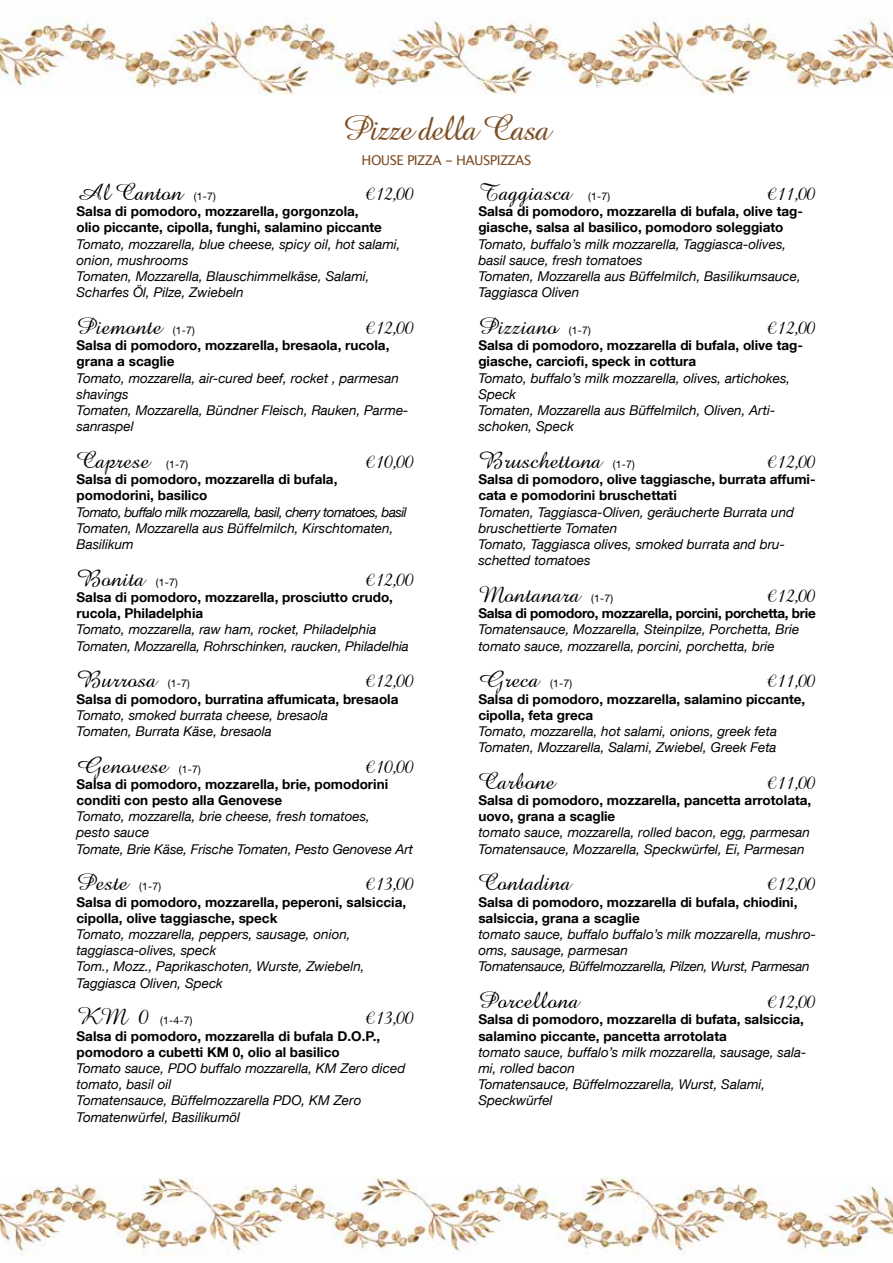
<style>
.page{position:relative;width:893px;height:1263px;background:#fff}
.page>*{position:absolute;margin:0;border:0;box-sizing:border-box;transform-origin:0 0}
.t1{font:36px "Amazone BT";letter-spacing:-.04em;color:#7d4e24}
.t2{font:24px "Amazone BT";color:#000}
.t3{font:21px "Amazone BT";letter-spacing:-.06em;color:#000}
.t4{font:italic 13.5px/16.2px "Helvetica Neue LT Com";color:#000}
.t5{font:700 13.5px/16.2px "Helvetica Neue LT Com";color:#000}
.t6{font:700 13.5px "Helvetica Neue LT Com";letter-spacing:-.02em;color:#000}
.t7{font:13.5px "Lucida Grande";letter-spacing:-.04em;color:#7d4e24}
.t8{font:10.5px "Helvetica Neue LT Com";color:#000}
</style>
<div class="page">
<img style="left:0;top:17px;width:893px;height:78px">
<img style="left:0;top:1177px;width:893px;height:78px">
<h1 class="t1" style="left:342px;top:108px;width:210px">Pizze della Casa</h1>
<p class="t7" style="left:362px;top:152px;width:171px">HOUSE PIZZA - HAUSPIZZAS</p>
<h2 class="t2" style="left:77px;top:179px;width:108px">Al Canton</h2>
<p class="t8" style="left:194px;top:190px;width:24px">(1-7)</p>
<h3 class="t3" style="left:366px;top:181px;width:50px">€12,00</h3>
<p class="t5" style="left:77px;top:203px;width:307px">Salsa di pomodoro, mozzarella, gorgonzola, olio piccante, cipolla, funghi, salamino piccante</p>
<p class="t4" style="left:77px;top:235px;width:326px">Tomato, mozzarella, blue cheese, spicy oil, hot salami, onion, mushrooms<br>Tomaten, Mozzarella, Blauschimmelkäse, Salami, Scharfes Öl, Pilze, Zwiebeln</p>
<h2 class="t2" style="left:77px;top:312px;width:87px">Piemonte</h2>
<p class="t8" style="left:173px;top:324px;width:24px">(1-7)</p>
<h3 class="t3" style="left:366px;top:315px;width:50px">€12,00</h3>
<p class="t5" style="left:77px;top:337px;width:314px">Salsa di pomodoro, mozzarella, bresaola, rucola, grana a scaglie</p>
<p class="t4" style="left:77px;top:369px;width:333px">Tomato, mozzarella, air-cured beef, rocket , parmesan shavings<br>Tomaten, Mozzarella, Bündner Fleisch, Rauken, Parme&shy;sanraspel</p>
<h2 class="t2" style="left:77px;top:446px;width:75px">Caprese</h2>
<p class="t8" style="left:166px;top:458px;width:24px">(1-7)</p>
<h3 class="t3" style="left:366px;top:449px;width:50px">€10,00</h3>
<p class="t5" style="left:77px;top:471px;width:262px">Salsa di pomodoro, mozzarella di bufala, pomodorini, basilico</p>
<p class="t4" style="left:77px;top:503px;width:332px">Tomato, buffalo milk mozzarella, basil, cherry tomatoes, basil<br>Tomaten, Mozzarella aus Büffelmilch, Kirschtomaten,<br>Basilikum</p>
<h2 class="t2" style="left:77px;top:564px;width:70px">Bonita</h2>
<p class="t8" style="left:156px;top:575px;width:24px">(1-7)</p>
<h3 class="t3" style="left:366px;top:567px;width:50px">€12,00</h3>
<p class="t5" style="left:77px;top:589px;width:318px">Salsa di pomodoro, mozzarella, prosciutto crudo, rucola, Philadelphia</p>
<p class="t4" style="left:77px;top:621px;width:334px">Tomato, mozzarella, raw ham, rocket, Philadelphia<br>Tomaten, Mozzarella, Rohrschinken, raucken, Philadelhia</p>
<h2 class="t2" style="left:77px;top:666px;width:82px">Burrosa</h2>
<p class="t8" style="left:168px;top:677px;width:24px">(1-7)</p>
<h3 class="t3" style="left:366px;top:668px;width:50px">€12,00</h3>
<p class="t5" style="left:77px;top:690px;width:323px">Salsa di pomodoro, burratina affumicata, bresaola</p>
<p class="t4" style="left:77px;top:706px;width:253px">Tomato, smoked burrata cheese, bresaola<br>Tomaten, Burrata Käse, bresaola</p>
<h2 class="t2" style="left:77px;top:751px;width:93px">Genovese</h2>
<p class="t8" style="left:179px;top:762px;width:24px">(1-7)</p>
<h3 class="t3" style="left:366px;top:754px;width:50px">€10,00</h3>
<p class="t5" style="left:77px;top:775px;width:313px">Salsa di pomodoro, mozzarella, brie, pomodorini conditi con pesto alla Genovese</p>
<p class="t4" style="left:77px;top:808px;width:338px">Tomato, mozzarella, brie cheese, fresh tomatoes,<br>pesto sauce<br>Tomate, Brie Käse, Frische Tomaten, Pesto Genovese Art</p>
<h2 class="t2" style="left:77px;top:869px;width:53px">Peste</h2>
<p class="t8" style="left:139px;top:880px;width:24px">(1-7)</p>
<h3 class="t3" style="left:366px;top:872px;width:50px">€13,00</h3>
<p class="t5" style="left:77px;top:893px;width:331px">Salsa di pomodoro, mozzarella, peperoni, salsiccia, cipolla, olive taggiasche, speck</p>
<p class="t4" style="left:77px;top:926px;width:290px">Tomato, mozzarella, peppers, sausage, onion, taggiasca-olives, speck<br>Tom., Mozz., Paprikaschoten, Wurste, Zwiebeln, Taggiasca Oliven, Speck</p>
<h2 class="t2" style="left:77px;top:1003px;width:74px">KM 0</h2>
<p class="t8" style="left:160px;top:1014px;width:34px">(1-4-7)</p>
<h3 class="t3" style="left:366px;top:1005px;width:50px">€13,00</h3>
<p class="t5" style="left:77px;top:1027px;width:305px">Salsa di pomodoro, mozzarella di bufala D.O.P., pomodoro a cubetti KM 0, olio al basilico</p>
<p class="t4" style="left:77px;top:1060px;width:330px">Tomato sauce, PDO buffalo mozzarella, KM Zero diced tomato, basil oil<br>Tomatensauce, Büffelmozzarella PDO, KM Zero Tomatenwürfel, Basilikumöl</p>
<h2 class="t2" style="left:478px;top:179px;width:95px">Taggiasca</h2>
<p class="t8" style="left:588px;top:190px;width:24px">(1-7)</p>
<h3 class="t3" style="left:768px;top:181px;width:50px">€11,00</h3>
<p class="t5" style="left:478px;top:203px;width:326px">Salsa di pomodoro, mozzarella di bufala, olive tag&shy;giasche, salsa al basilico, pomodoro soleggiato</p>
<p class="t4" style="left:478px;top:235px;width:324px">Tomato, buffalo’s milk mozzarella, Taggiasca-olives, basil sauce, fresh tomatoes<br>Tomaten, Mozzarella aus Büffelmilch, Basilikumsauce, Taggiasca Oliven</p>
<h2 class="t2" style="left:478px;top:312px;width:81px">Pizziano</h2>
<p class="t8" style="left:569px;top:324px;width:24px">(1-7)</p>
<h3 class="t3" style="left:768px;top:315px;width:50px">€12,00</h3>
<p class="t5" style="left:478px;top:337px;width:326px">Salsa di pomodoro, mozzarella di bufala, olive tag&shy;giasche, carciofi, speck in cottura</p>
<p class="t4" style="left:478px;top:369px;width:313px">Tomato, buffalo’s milk mozzarella, olives, artichokes, Speck<br>Tomaten, Mozzarella aus Büffelmilch, Oliven, Arti&shy;schoken, Speck</p>
<h2 class="t2" style="left:478px;top:446px;width:125px">Bruschettona</h2>
<p class="t8" style="left:613px;top:458px;width:24px">(1-7)</p>
<h3 class="t3" style="left:768px;top:449px;width:50px">€12,00</h3>
<p class="t5" style="left:478px;top:471px;width:339px">Salsa di pomodoro, olive taggiasche, burrata affumi&shy;cata e pomodorini bruschettati</p>
<p class="t4" style="left:478px;top:503px;width:317px">Tomaten, Taggiasca-Oliven, geräucherte Burrata und bruschettierte Tomaten<br>Tomato, Taggiasca olives, smoked burrata and bru&shy;schetted tomatoes</p>
<h2 class="t2" style="left:478px;top:580px;width:103px">Montanara</h2>
<p class="t8" style="left:591px;top:592px;width:24px">(1-7)</p>
<h3 class="t3" style="left:768px;top:583px;width:50px">€12,00</h3>
<p class="t6" style="left:478px;top:605px;width:339px">Salsa di pomodoro, mozzarella, porcini, porchetta, brie</p>
<p class="t4" style="left:478px;top:621px;width:323px">Tomatensauce, Mozzarella, Steinpilze, Porchetta, Brie tomato sauce, mozzarella, porcini, porchetta, brie</p>
<h2 class="t2" style="left:478px;top:666px;width:62px">Greca</h2>
<p class="t8" style="left:550px;top:677px;width:24px">(1-7)</p>
<h3 class="t3" style="left:768px;top:668px;width:50px">€11,00</h3>
<p class="t5" style="left:478px;top:690px;width:328px">Salsa di pomodoro, mozzarella, salamino piccante, cipolla, feta greca</p>
<p class="t4" style="left:478px;top:723px;width:300px">Tomato, mozzarella, hot salami, onions, greek feta<br>Tomaten, Mozzarella, Salami, Zwiebel, Greek Feta</p>
<h2 class="t2" style="left:478px;top:767px;width:78px">Carbone</h2>
<h3 class="t3" style="left:768px;top:770px;width:50px">€11,00</h3>
<p class="t5" style="left:478px;top:792px;width:334px">Salsa di pomodoro, mozzarella, pancetta arrotolata, uovo, grana a scaglie</p>
<p class="t4" style="left:478px;top:824px;width:333px">tomato sauce, mozzarella, rolled bacon, egg, parmesan<br>Tomatensauce, Mozzarella, Speckwürfel, Ei, Parmesan</p>
<h2 class="t2" style="left:478px;top:869px;width:94px">Contadina</h2>
<h3 class="t3" style="left:768px;top:872px;width:50px">€12,00</h3>
<p class="t5" style="left:478px;top:893px;width:321px">Salsa di pomodoro, mozzarella di bufala, chiodini, salsiccia, grana a scaglie</p>
<p class="t4" style="left:478px;top:926px;width:339px">tomato sauce, buffalo buffalo’s milk mozzarella, mushro&shy;oms, sausage, parmesan<br>Tomatensauce, Büffelmozzarella, Pilzen, Wurst, Parmesan</p>
<h2 class="t2" style="left:478px;top:987px;width:102px">Porcellona</h2>
<h3 class="t3" style="left:768px;top:989px;width:50px">€12,00</h3>
<p class="t5" style="left:478px;top:1011px;width:327px">Salsa di pomodoro, mozzarella di bufata, salsiccia, salamino piccante, pancetta arrotolata</p>
<p class="t4" style="left:478px;top:1043px;width:329px">tomato sauce, buffalo’s milk mozzarella, sausage, sala&shy;mi, rolled bacon<br>Tomatensauce, Büffelmozzarella, Wurst, Salami, Speckwürfel</p>
</div>
